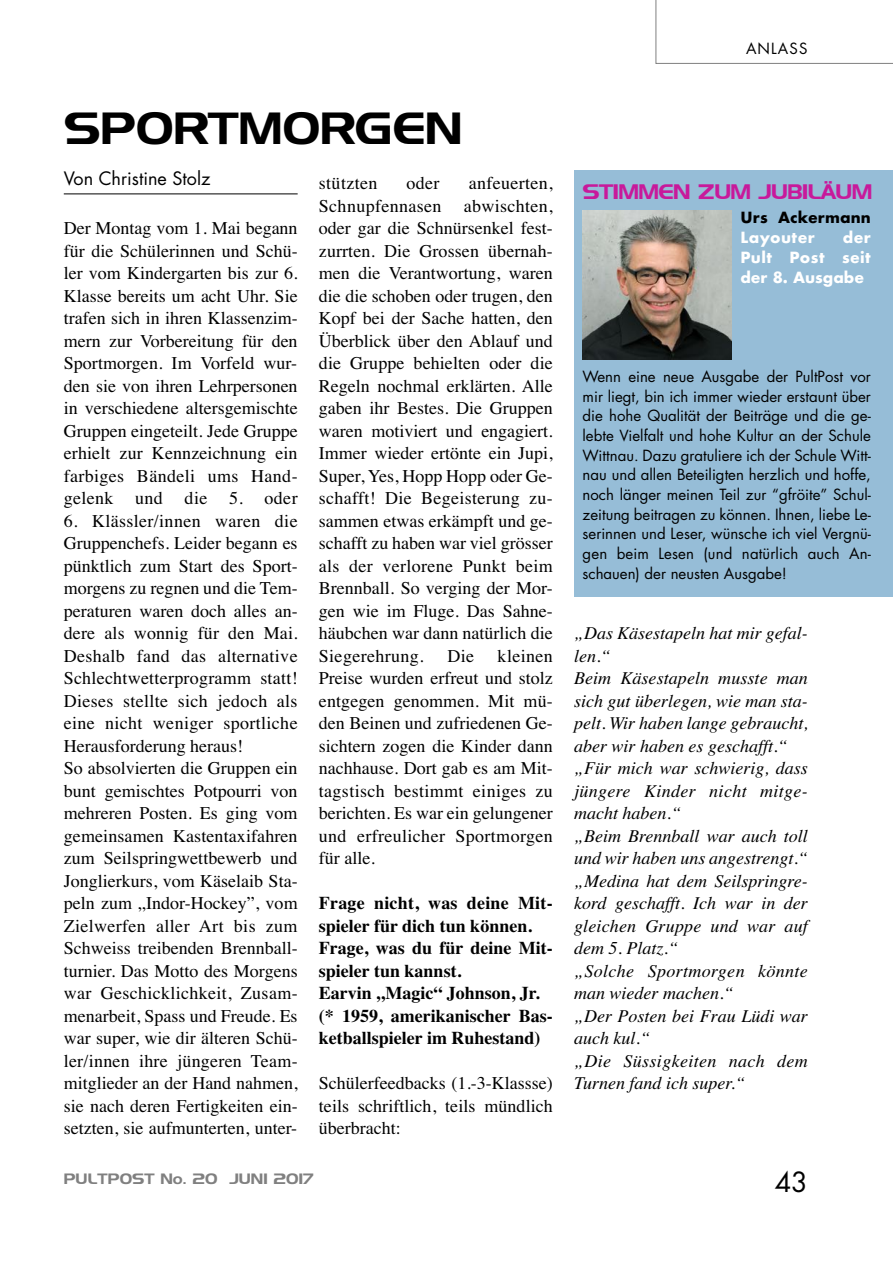
<style>
.page{position:relative;width:893px;height:1263px;background:#fff}
.page>*{position:absolute;margin:0;border:0;box-sizing:border-box;transform-origin:0 0}
.t1{font:45px "Denmark";color:#000}
.t2{font:27px "Futura";color:#000}
.t3{font:21px "Denmark";letter-spacing:-.025em;color:#c8199b}
.t4{font:18px/22.5px "Times";color:#000;text-align:justify}
.t5{font:italic 18px/22.5px "Times";color:#000}
.t6{font:700 18px/22.5px "Times";color:#000}
.t7{font:18px "Futura";color:#000}
.t8{font:18px "Times";letter-spacing:.02em;color:#000}
.t9{font:15px/19.6px "Futura";letter-spacing:.01em;color:#000;text-align:justify}
.t10{font:700 15px/20.1px "Futura";letter-spacing:.025em;color:#fff;text-align:justify}
.t11{font:15px "Denmark";color:#808080}
.t12{font:700 15px "Futura";letter-spacing:.01em;color:#000}
</style>
<div class="page">
<svg style="left:656px;top:0;width:237px;height:64px"></svg>
<hr style="left:64px;top:194px;width:234px;height:1px;background:#000">
<div style="left:574px;top:170px;width:319px;height:426px;background:#96bdd7"></div>
<img style="left:583px;top:211px;width:148px;height:148px">
<p class="t9" style="left:746px;top:38px;width:63px">ANLASS</p>
<h1 class="t1" style="left:64px;top:101px;width:400px">SPORTMORGEN</h1>
<p class="t7" style="left:64px;top:166px;width:148px">Von Christine Stolz</p>
<p class="t4" style="left:64px;top:215px;width:235px">Der Montag vom 1. Mai begann für die Schülerinnen und Schü&shy;ler vom Kindergarten bis zur 6.<br>Klasse bereits um acht Uhr. Sie trafen sich in ihren Klassenzim&shy;mern zur Vorbereitung für den Sportmorgen. Im Vorfeld wur&shy;den sie von ihren Lehrpersonen in verschiedene altersgemischte Gruppen eingeteilt. Jede Gruppe erhielt zur Kennzeichnung ein farbiges Bändeli ums Hand&shy;gelenk und die 5. oder</p>
<p class="t4" style="left:64px;top:508px;width:235px;text-align:left">6. Klässler/innen waren die<br>Gruppenchefs. Leider begann es pünktlich zum Start des Sport&shy;morgens zu regnen und die Tem&shy;peraturen waren doch alles an&shy;dere als wonnig für den Mai.<br>Deshalb fand das alternative<br>Schlechtwetterprogramm statt!<br>Dieses stellte sich jedoch als eine nicht weniger sportliche<br>Herausforderung heraus!<br>So absolvierten die Gruppen ein bunt gemischtes Potpourri von mehreren Posten. Es ging vom gemeinsamen Kastentaxifahren zum Seilspringwettbewerb und<br>Jonglierkurs, vom Käselaib Sta&shy;peln zum „Indor-Hockey”, vom<br>Zielwerfen aller Art bis zum<br>Schweiss treibenden Brennball&shy;turnier. Das Motto des Morgens war Geschicklichkeit, Zusam&shy;menarbeit, Spass und Freude. Es war super, wie dir älteren Schü&shy;ler/innen ihre jüngeren Team&shy;mitglieder an der Hand nahmen, sie nach deren Fertigkeiten ein&shy;setzten, sie aufmunterten, unter-</p>
<p class="t4" style="left:319px;top:170px;width:235px;text-indent:150px">anfeuerten, Schnupfennasen abwischten, oder gar die Schnürsenkel fest&shy;zurrten. Die Grossen übernah&shy;men die Verantwortung, waren die die schoben oder trugen, den Kopf bei der Sache hatten, den Überblick über den Ablauf und die Gruppe behielten oder die Regeln nochmal erklärten. Alle gaben ihr Bestes. Die Gruppen waren motiviert und engagiert.<br>Immer wieder ertönte ein Jupi, Super, Yes, Hopp Hopp oder Ge&shy;schafft! Die Begeisterung zu&shy;sammen etwas erkämpft und ge&shy;schafft zu haben war viel grösser als der verlorene Punkt beim Brennball. So verging der Mor&shy;gen wie im Fluge. Das Sahne&shy;häubchen war dann natürlich die Siegerehrung.</p>
<p class="t8" style="left:319px;top:166px;width:60px">stützten</p>
<p class="t4" style="left:407px;top:170px;width:35px">oder</p>
<p class="t4" style="left:319px;top:643px;width:235px;text-indent:179px">kleinen Preise wurden erfreut und stolz entgegen genommen. Mit mü&shy;den Beinen und zufriedenen Ge&shy;sichtern zogen die Kinder dann nachhause. Dort gab es am Mit&shy;tagstisch bestimmt einiges zu berichten. Es war ein gelungener und erfreulicher Sportmorgen für alle.</p>
<p class="t6" style="left:319px;top:890px;width:235px">Frage nicht, was deine Mit&shy;spieler für dich tun können.<br>Frage, was du für deine Mit&shy;spieler tun kannst.<br>Earvin „Magic“ Johnson, Jr. (* 1959, amerikanischer Bas&shy;ketballspieler im Ruhestand)</p>
<p class="t4" style="left:319px;top:1070px;width:235px">Schülerfeedbacks (1.-3-Klassse) teils schriftlich, teils mündlich überbracht:</p>
<p class="t4" style="left:447px;top:643px;width:28px">Die</p>
<p class="t3" style="left:583px;top:179px;width:291px">STIMMEN ZUM JUBILÄUM</p>
<p class="t12" style="left:740px;top:207px;width:132px">Urs Ackermann</p>
<p class="t10" style="left:740px;top:227px;width:76px">Layouter</p>
<p class="t10" style="left:740px;top:227px;width:132px;text-indent:102px">der Pult Post seit der 8. Ausgabe</p>
<p class="t9" style="left:583px;top:366px;width:290px">Wenn eine neue Ausgabe der PultPost vor mir liegt, bin ich immer wieder erstaunt über die hohe Qualität der Beiträge und die ge&shy;lebte Vielfalt und hohe Kultur an der Schule Wittnau. Dazu gratuliere ich der Schule Witt&shy;nau und allen Beteiligten herzlich und hoffe, noch länger meinen Teil zur “gfröite” Schul&shy;zeitung beitragen zu können. Ihnen, liebe Le&shy;serinnen und Leser, wünsche ich viel Vergnü&shy;gen beim Lesen (und natürlich auch An&shy;schauen) der neusten Ausgabe!</p>
<p class="t5" style="left:574px;top:621px;width:235px">„Das Käsestapeln hat mir gefal&shy;len.“<br>Beim Käsestapeln musste man sich gut überlegen, wie man sta&shy;pelt. Wir haben lange gebraucht, aber wir haben es geschafft.“ „Für mich war schwierig, dass jüngere Kinder nicht mitge&shy;macht haben.“<br>„Beim Brennball war auch toll und wir haben uns angestrengt.“ „Medina hat dem Seilspringre&shy;kord geschafft. Ich war in der gleichen Gruppe und war auf dem 5. Platz.“<br>„Solche Sportmorgen könnte man wieder machen.“<br>„Der Posten bei Frau Lüdi war auch kul.“<br>„Die Süssigkeiten nach dem<br>Turnen fand ich super.“</p>
<p class="t11" style="left:64px;top:1169px;width:251px">PULTPOST No. 20 JUNI 2017</p>
<h2 class="t2" style="left:775px;top:1163px;width:35px">43</h2>
</div>
